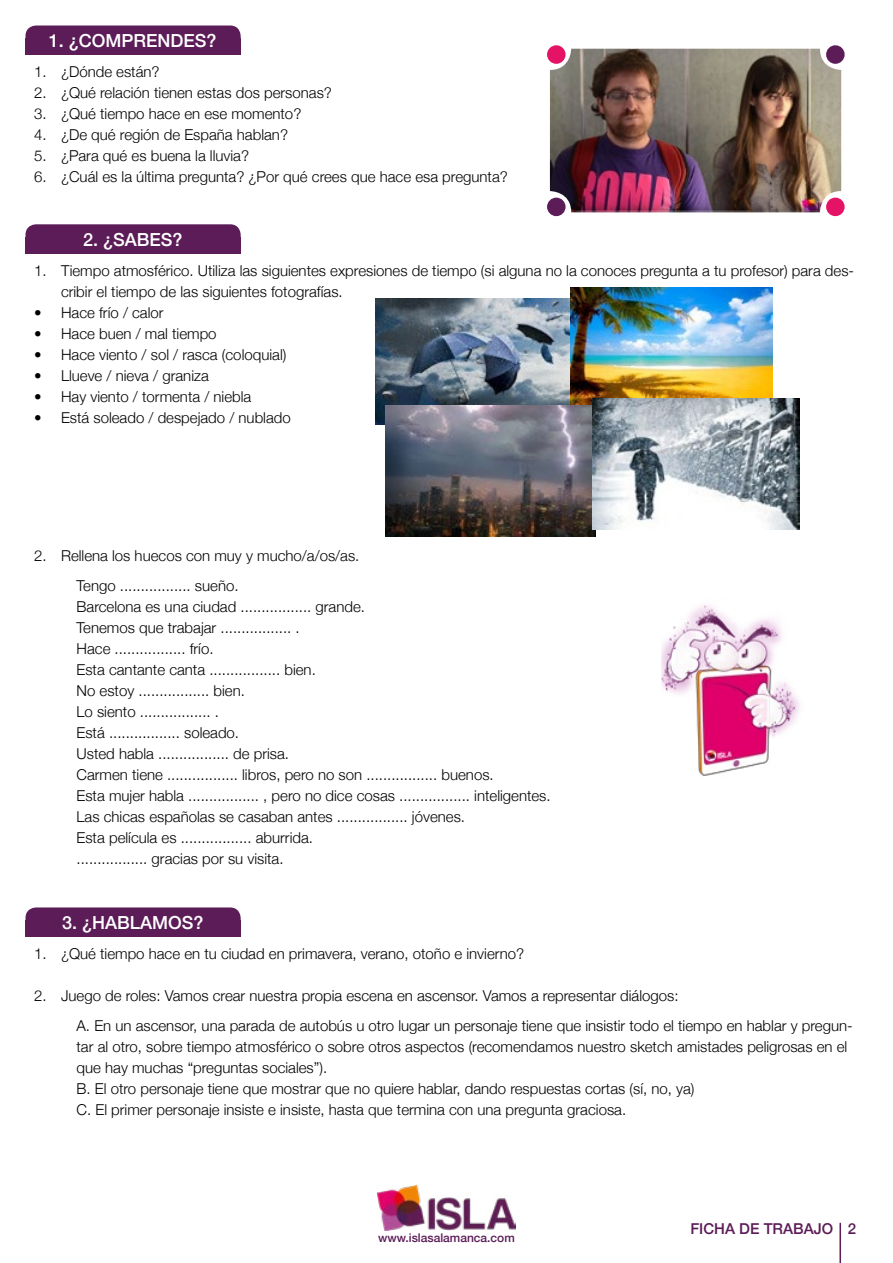
<style>
.page{position:relative;width:893px;height:1263px;background:#fff}
.page>*{position:absolute;margin:0;border:0;box-sizing:border-box;transform-origin:0 0}
.t1{font:500 18px "Helvetica Neue";color:#fff}
.t2{font:300 15px/21px "Helvetica Neue";color:#000}
.t3{font:500 15px "Helvetica Neue";color:#5c1c58}
.t4{font:500 12px "Helvetica Neue";color:#5c1c58}
</style>
<div class="page">
<img style="left:378px;top:1185px;width:137px;height:45px">
<hr style="left:839px;top:1223px;width:2px;height:40px;background:#5c1c58">
<div style="left:26px;top:38px;width:215px;height:16px;background:#5c1c58"></div>
<div style="left:26px;top:26px;width:215px;height:25px;background:#5c1c58;border-radius:11px"></div>
<div style="left:26px;top:237px;width:215px;height:16px;background:#5c1c58"></div>
<div style="left:26px;top:224px;width:215px;height:26px;background:#5c1c58;border-radius:11px"></div>
<div style="left:26px;top:920px;width:215px;height:16px;background:#5c1c58"></div>
<div style="left:26px;top:907px;width:215px;height:26px;background:#5c1c58;border-radius:11px"></div>
<img style="left:661px;top:605px;width:139px;height:171px">
<img style="left:375px;top:298px;width:195px;height:127px">
<img style="left:570px;top:287px;width:203px;height:119px">
<img style="left:386px;top:406px;width:209px;height:130px">
<img style="left:592px;top:398px;width:207px;height:132px">
<img style="left:550px;top:49px;width:291px;height:163px">
<div style="left:548px;top:198px;width:17px;height:17px;background:#5c1c58;border-radius:50%"></div>
<div style="left:547px;top:198px;width:19px;height:18px;border:2px solid #5c1c58;border-radius:50%"></div>
<div style="left:548px;top:46px;width:17px;height:17px;background:#e51366;border-radius:50%"></div>
<div style="left:547px;top:45px;width:19px;height:19px;border:2px solid #e51366;border-radius:50%"></div>
<div style="left:827px;top:198px;width:17px;height:17px;background:#e51366;border-radius:50%"></div>
<div style="left:826px;top:198px;width:19px;height:18px;border:2px solid #e51366;border-radius:50%"></div>
<div style="left:827px;top:46px;width:17px;height:17px;background:#5c1c58;border-radius:50%"></div>
<div style="left:826px;top:45px;width:19px;height:19px;border:2px solid #5c1c58;border-radius:50%"></div>
<p class="t1" style="left:49px;top:26px;width:169px">1. ¿COMPRENDES?</p>
<p class="t2" style="left:34px;top:60px;width:127px">1. ¿Dónde están?</p>
<p class="t2" style="left:34px;top:81px;width:299px">2. ¿Qué relación tienen estas dos personas?</p>
<p class="t2" style="left:34px;top:102px;width:269px">3. ¿Qué tiempo hace en ese momento?</p>
<p class="t2" style="left:34px;top:123px;width:256px">4. ¿De qué región de España hablan?</p>
<p class="t2" style="left:34px;top:144px;width:217px">5. ¿Para qué es buena la lluvia?</p>
<p class="t2" style="left:34px;top:165px;width:475px">6. ¿Cuál es la última pregunta? ¿Por qué crees que hace esa pregunta?</p>
<p class="t1" style="left:83px;top:225px;width:101px">2. ¿SABES?</p>
<p class="t2" style="left:61px;top:259px;width:795px;text-indent:-27px">1. Tiempo atmosférico. Utiliza las siguientes expresiones de tiempo (si alguna no la conoces pregunta a tu profesor) para des&shy;cribir el tiempo de las siguientes fotografías.</p>
<p class="t2" style="left:34px;top:301px;width:131px">• Hace frío / calor</p>
<p class="t2" style="left:34px;top:322px;width:184px">• Hace buen / mal tiempo</p>
<p class="t2" style="left:34px;top:343px;width:254px">• Hace viento / sol / rasca (coloquial)</p>
<p class="t2" style="left:34px;top:364px;width:176px">• Llueve / nieva / graniza</p>
<p class="t2" style="left:34px;top:385px;width:219px">• Hay viento / tormenta / niebla</p>
<p class="t2" style="left:34px;top:406px;width:258px">• Está soleado / despejado / nublado</p>
<p class="t2" style="left:77px;top:540px;width:284px;line-height:29.5px;text-indent:-43px">2. Rellena los huecos con muy y mucho/a/os/as.<br>Tengo ................. sueño.</p>
<p class="t2" style="left:77px;top:595px;width:476px">Barcelona es una ciudad ................. grande.<br>Tenemos que trabajar ................. .<br>Hace ................. frío.<br>Esta cantante canta ................. bien.<br>No estoy ................. bien.<br>Lo siento ................. .<br>Está ................. soleado.<br>Usted habla ................. de prisa.<br>Carmen tiene ................. libros, pero no son ................. buenos.<br>Esta mujer habla ................. , pero no dice cosas ................. inteligentes.<br>Las chicas españolas se casaban antes ................. jóvenes.<br>Esta película es ................. aburrida.<br>................. gracias por su visita.</p>
<p class="t1" style="left:62px;top:908px;width:143px">3. ¿HABLAMOS?</p>
<p class="t2" style="left:34px;top:942px;width:492px">1. ¿Qué tiempo hace en tu ciudad en primavera, verano, otoño e invierno?</p>
<p class="t2" style="left:77px;top:980px;width:778px;line-height:29.5px;text-indent:-43px">2. Juego de roles: Vamos crear nuestra propia escena en ascensor. Vamos a representar diálogos:<br>A. En un ascensor, una parada de autobús u otro lugar un personaje tiene que insistir todo el tiempo en hablar y pregun-</p>
<p class="t2" style="left:77px;top:1035px;width:772px">tar al otro, sobre tiempo atmosférico o sobre otros aspectos (recomendamos nuestro sketch amistades peligrosas en el que hay muchas “preguntas sociales”).<br>B. El otro personaje tiene que mostrar que no quiere hablar, dando respuestas cortas (sí, no, ya)<br>C. El primer personaje insiste e insiste, hasta que termina con una pregunta graciosa.</p>
<p class="t4" style="left:378px;top:1228px;width:138px">www.islasalamanca.com</p>
<p class="t3" style="left:690px;top:1217px;width:167px">FICHA DE TRABAJO 2</p>
</div>
